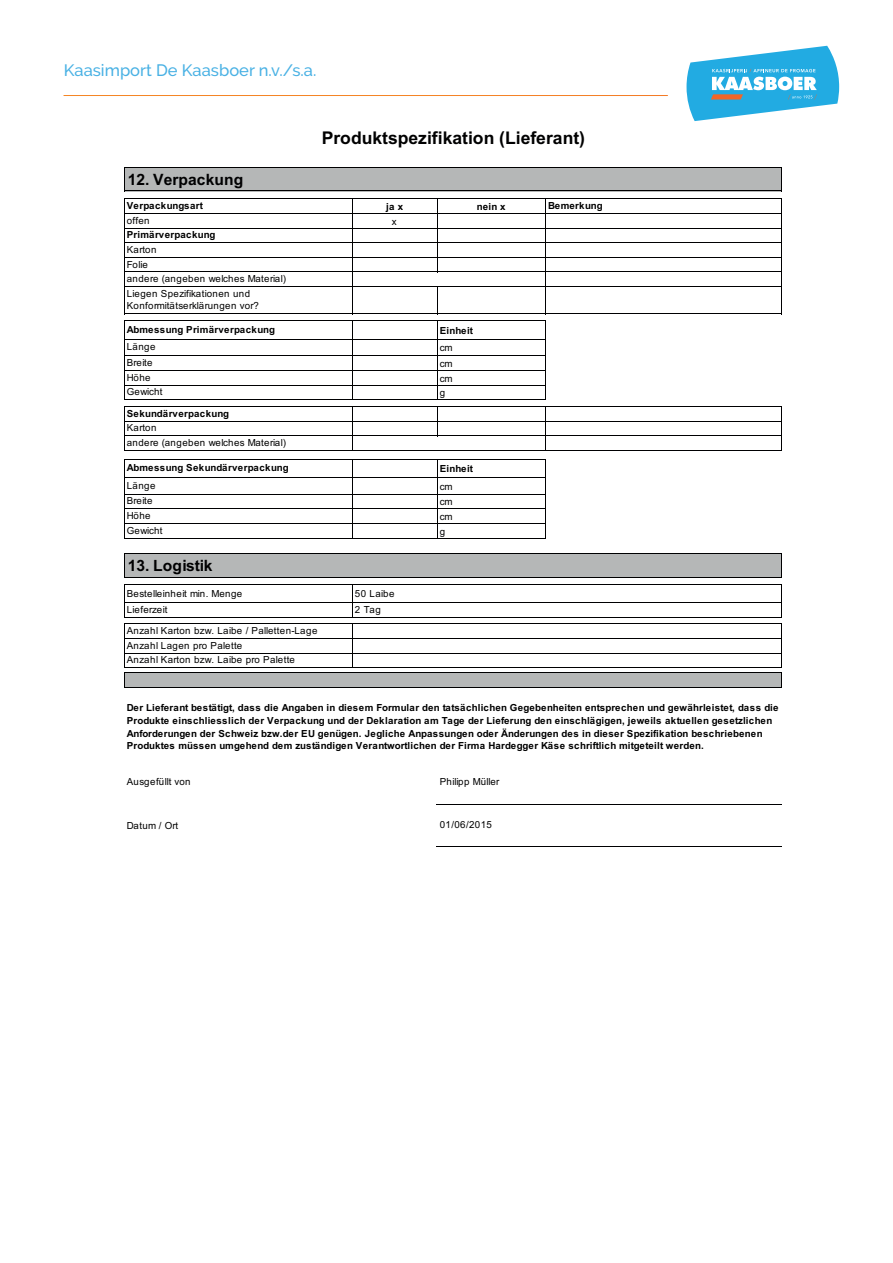
<style>
.page{position:relative;width:893px;height:1263px;background:#fff}
.page>*{position:absolute;margin:0;border:0;box-sizing:border-box;transform-origin:0 0}
.t1{font:700 17.55px "Arial";color:#000001}
.t2{font:500 16.5px "Raleway";color:#49b1e4}
.t3{font:700 15.6px "Arial";letter-spacing:.005em;color:#000001}
.t4{font:700 9.75px/12.8px "Arial";letter-spacing:.02em;color:#000001}
.t5{font:9.75px/15.6px "Arial";letter-spacing:.045em;color:#000001}
.t6{font:9.75px "Arial";letter-spacing:.02em;color:#000001}
.t7{font:9.75px "Arial";letter-spacing:.01em;color:#000001}
.t8{font:9.75px "Arial";letter-spacing:-.02em;color:#000001}
</style>
<div class="page">
<div style="left:125px;top:168px;width:657px;height:23px;background:#b5b7b7"></div>
<div style="left:125px;top:553px;width:657px;height:25px;background:#b5b7b7"></div>
<div style="left:125px;top:672px;width:657px;height:16px;background:#b5b7b7"></div>
<svg style="left:124px;top:167px;width:1px;height:24px"></svg>
<svg style="left:781px;top:168px;width:1px;height:22px"></svg>
<hr style="left:437px;top:199px;width:1px;height:73px;background:#000001">
<hr style="left:124px;top:198px;width:1px;height:116px;background:#000001">
<hr style="left:352px;top:199px;width:1px;height:115px;background:#000001">
<svg style="left:437px;top:287px;width:1px;height:26px"></svg>
<hr style="left:545px;top:199px;width:1px;height:115px;background:#000001">
<hr style="left:124px;top:320px;width:1px;height:80px;background:#000001">
<hr style="left:352px;top:321px;width:1px;height:79px;background:#000001">
<hr style="left:437px;top:321px;width:1px;height:79px;background:#000001">
<hr style="left:545px;top:321px;width:1px;height:79px;background:#000001">
<hr style="left:781px;top:199px;width:1px;height:115px;background:#000001">
<hr style="left:124px;top:406px;width:1px;height:45px;background:#000001">
<hr style="left:352px;top:407px;width:1px;height:44px;background:#000001">
<svg style="left:437px;top:407px;width:1px;height:28px"></svg>
<hr style="left:545px;top:407px;width:1px;height:44px;background:#000001">
<hr style="left:124px;top:459px;width:1px;height:80px;background:#000001">
<hr style="left:781px;top:407px;width:1px;height:44px;background:#000001">
<svg style="left:124px;top:553px;width:1px;height:25px"></svg>
<hr style="left:352px;top:460px;width:1px;height:79px;background:#000001">
<svg style="left:781px;top:554px;width:1px;height:23px"></svg>
<hr style="left:124px;top:584px;width:1px;height:34px;background:#000001">
<hr style="left:352px;top:585px;width:1px;height:33px;background:#000001">
<hr style="left:781px;top:585px;width:1px;height:33px;background:#000001">
<hr style="left:124px;top:623px;width:1px;height:45px;background:#000001">
<hr style="left:781px;top:624px;width:1px;height:44px;background:#000001">
<svg style="left:124px;top:672px;width:1px;height:16px"></svg>
<svg style="left:781px;top:673px;width:1px;height:14px"></svg>
<hr style="left:352px;top:624px;width:1px;height:44px;background:#000001">
<hr style="left:437px;top:460px;width:1px;height:79px;background:#000001">
<hr style="left:545px;top:460px;width:1px;height:79px;background:#000001">
<hr style="left:125px;top:167px;width:657px;height:1px;background:#000001">
<hr style="left:125px;top:190px;width:657px;height:1px;background:#000001">
<hr style="left:125px;top:198px;width:657px;height:1px;background:#000001">
<hr style="left:125px;top:213px;width:657px;height:1px;background:#000001">
<hr style="left:125px;top:228px;width:657px;height:1px;background:#000001">
<hr style="left:125px;top:242px;width:657px;height:1px;background:#000001">
<hr style="left:125px;top:257px;width:657px;height:1px;background:#000001">
<hr style="left:125px;top:271px;width:657px;height:1px;background:#000001">
<hr style="left:125px;top:286px;width:657px;height:1px;background:#000001">
<hr style="left:125px;top:313px;width:657px;height:1px;background:#000001">
<hr style="left:125px;top:320px;width:421px;height:1px;background:#000001">
<hr style="left:125px;top:339px;width:421px;height:1px;background:#000001">
<hr style="left:125px;top:355px;width:421px;height:1px;background:#000001">
<hr style="left:125px;top:370px;width:421px;height:1px;background:#000001">
<hr style="left:125px;top:384px;width:421px;height:1px;background:#000001">
<hr style="left:125px;top:399px;width:421px;height:1px;background:#000001">
<hr style="left:125px;top:406px;width:657px;height:1px;background:#000001">
<hr style="left:125px;top:421px;width:657px;height:1px;background:#000001">
<hr style="left:125px;top:435px;width:657px;height:1px;background:#000001">
<hr style="left:125px;top:450px;width:657px;height:1px;background:#000001">
<hr style="left:125px;top:459px;width:421px;height:1px;background:#000001">
<hr style="left:125px;top:477px;width:421px;height:1px;background:#000001">
<hr style="left:125px;top:494px;width:421px;height:1px;background:#000001">
<hr style="left:125px;top:508px;width:421px;height:1px;background:#000001">
<hr style="left:125px;top:523px;width:421px;height:1px;background:#000001">
<hr style="left:125px;top:538px;width:421px;height:1px;background:#000001">
<hr style="left:125px;top:553px;width:657px;height:1px;background:#000001">
<hr style="left:125px;top:577px;width:657px;height:1px;background:#000001">
<hr style="left:125px;top:584px;width:657px;height:1px;background:#000001">
<hr style="left:125px;top:602px;width:657px;height:1px;background:#000001">
<hr style="left:125px;top:617px;width:657px;height:1px;background:#000001">
<hr style="left:125px;top:623px;width:657px;height:1px;background:#000001">
<hr style="left:125px;top:638px;width:657px;height:1px;background:#000001">
<hr style="left:125px;top:653px;width:657px;height:1px;background:#000001">
<hr style="left:125px;top:667px;width:657px;height:1px;background:#000001">
<hr style="left:125px;top:672px;width:657px;height:1px;background:#000001">
<hr style="left:125px;top:687px;width:657px;height:1px;background:#000001">
<hr style="left:437px;top:804px;width:345px;height:1px;background:#000001">
<hr style="left:437px;top:846px;width:345px;height:1px;background:#000001">
<svg style="left:686px;top:46px;width:153px;height:75px"></svg>
<h2 class="t2" style="left:64px;top:60px;width:254px">Kaasimport De Kaasboer n.v./s.a.</h2>
<h3 class="t3" style="left:128px;top:168px;width:117px">12. Verpackung</h3>
<p class="t4" style="left:127px;top:199px;width:78px">Verpackungsart</p>
<p class="t5" style="left:127px;top:212px;width:24px">offen</p>
<p class="t5" style="left:127px;top:242px;width:31px">Karton</p>
<p class="t4" style="left:127px;top:229px;width:90px">Primärverpackung</p>
<p class="t5" style="left:127px;top:257px;width:161px;line-height:14.7px">Folie<br>andere (angeben welches Material)</p>
<p class="t5" style="left:127px;top:287px;width:134px;line-height:12.6px">Liegen Spezifikationen und<br>Konformitätserklärungen vor?</p>
<p class="t4" style="left:127px;top:323px;width:150px">Abmessung Primärverpackung</p>
<p class="t5" style="left:127px;top:369px;width:25px">Höhe</p>
<p class="t5" style="left:127px;top:339px;width:30px">Länge</p>
<p class="t5" style="left:127px;top:355px;width:27px">Breite</p>
<p class="t7" style="left:127px;top:385px;width:37px">Gewicht</p>
<p class="t4" style="left:127px;top:407px;width:104px">Sekundärverpackung</p>
<p class="t5" style="left:127px;top:420px;width:31px">Karton</p>
<p class="t5" style="left:127px;top:435px;width:161px">andere (angeben welches Material)</p>
<p class="t4" style="left:127px;top:462px;width:163px">Abmessung Sekundärverpackung</p>
<p class="t5" style="left:127px;top:478px;width:30px">Länge<br>Breite</p>
<p class="t5" style="left:127px;top:508px;width:25px">Höhe</p>
<p class="t7" style="left:127px;top:524px;width:37px">Gewicht</p>
<h3 class="t3" style="left:128px;top:554px;width:86px">13. Logistik</h3>
<h1 class="t1" style="left:322px;top:125px;width:265px">Produktspezifikation (Lieferant)</h1>
<p class="t4" style="left:386px;top:200px;width:19px">ja x</p>
<p class="t4" style="left:477px;top:200px;width:30px">nein x</p>
<p class="t5" style="left:392px;top:213px;width:6px">x</p>
<p class="t4" style="left:440px;top:324px;width:35px">Einheit</p>
<p class="t5" style="left:440px;top:340px;width:14px">cm cm</p>
<p class="t5" style="left:440px;top:371px;width:14px;line-height:14.7px">cm g</p>
<p class="t4" style="left:440px;top:463px;width:35px">Einheit</p>
<p class="t5" style="left:440px;top:479px;width:14px">cm cm</p>
<p class="t5" style="left:440px;top:509px;width:14px;line-height:14.7px">cm g</p>
<p class="t4" style="left:548px;top:199px;width:56px">Bemerkung</p>
<p class="t5" style="left:127px;top:586px;width:117px">Bestelleinheit min. Menge</p>
<p class="t5" style="left:355px;top:586px;width:41px">50 Laibe</p>
<p class="t5" style="left:127px;top:623px;width:192px">Anzahl Karton bzw. Laibe / Palletten-Lage</p>
<p class="t6" style="left:127px;top:603px;width:42px">Lieferzeit</p>
<p class="t5" style="left:355px;top:601px;width:27px">2 Tag</p>
<p class="t5" style="left:127px;top:637px;width:117px">Anzahl Lagen pro Palette</p>
<p class="t5" style="left:127px;top:652px;width:170px">Anzahl Karton bzw. Laibe pro Palette</p>
<p class="t4" style="left:127px;top:701px;width:653px">Der Lieferant bestätigt, dass die Angaben in diesem Formular den tatsächlichen Gegebenheiten entsprechen und gewährleistet, dass die Produkte einschliesslich der Verpackung und der Deklaration am Tage der Lieferung den einschlägigen, jeweils aktuellen gesetzlichen Anforderungen der Schweiz bzw.der EU genügen. Jegliche Anpassungen oder Änderungen des in dieser Spezifikation beschriebenen Produktes müssen umgehend dem zuständigen Verantwortlichen der Firma Hardegger Käse schriftlich mitgeteilt werden.</p>
<p class="t8" style="left:440px;top:775px;width:61px">Philipp Müller</p>
<p class="t5" style="left:440px;top:817px;width:54px">01/06/2015</p>
<p class="t5" style="left:127px;top:774px;width:65px">Ausgefüllt von</p>
<p class="t6" style="left:127px;top:819px;width:53px">Datum / Ort</p>
</div>
